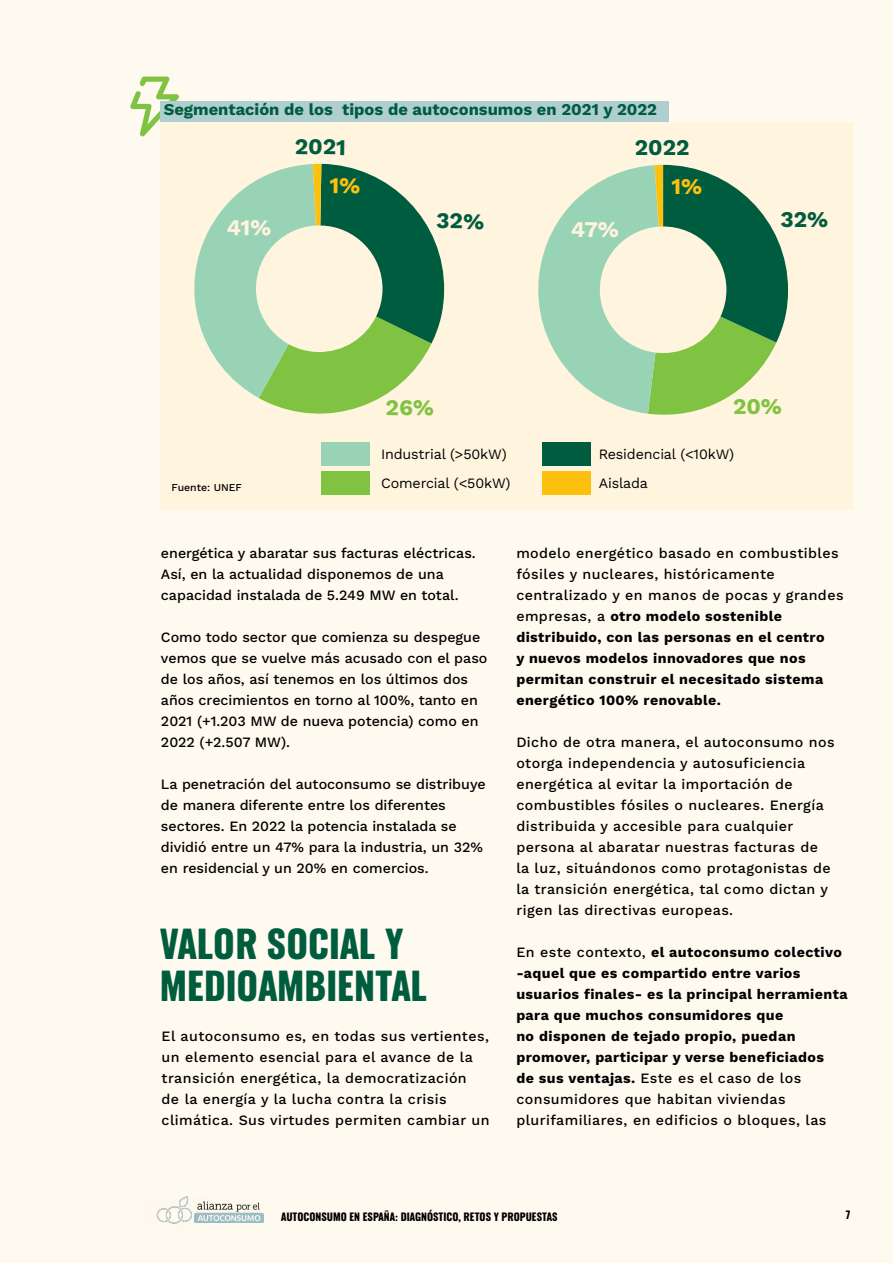
<style>
.page{position:relative;width:893px;height:1263px;background:#fffaef}
.page>*{position:absolute;margin:0;border:0;box-sizing:border-box;transform-origin:0 0}
.t1{font:37.5px/42px "Zodiac Sans Bulgarian";color:#005c3e}
.t2{font:700 22.5px "Work Sans";color:#005c3e}
.t3{font:700 22.5px "Work Sans";color:#fff4de}
.t4{font:700 22.5px "Work Sans";color:#80c342}
.t5{font:700 22.5px "Work Sans";color:#fec00f}
.t6{font:700 16.5px "Work Sans";color:#005c3e}
.t7{font:500 14.25px/21px "Work Sans";letter-spacing:.015em;color:#000}
.t8{font:700 14.25px/21px "Work Sans";letter-spacing:.03em;color:#000}
.t9{font:14.25px "Work Sans";letter-spacing:-.01em;color:#000}
.t10{font:10.5px "Zodiac Sans Bulgarian";color:#000}
.t11{font:500 10.5px "Work Sans";color:#000}
.s1{font-weight:500}
</style>
<div class="page">
<img style="left:208px;top:1202px;width:56px;height:20px">
<img style="left:156px;top:1196px;width:52px;height:28px">
<div style="left:160px;top:122px;width:693px;height:388px;background:#fff4de"></div>
<svg style="left:130px;top:77px;width:49px;height:59px"></svg>
<div style="left:160px;top:101px;width:509px;height:21px;background:#afced0"></div>
<div style="left:322px;top:442px;width:48px;height:24px;background:#98d3b5"></div>
<div style="left:542px;top:442px;width:48px;height:24px;background:#005c3e"></div>
<div style="left:322px;top:471px;width:48px;height:24px;background:#80c342"></div>
<div style="left:542px;top:471px;width:48px;height:24px;background:#fec00f"></div>
<svg style="left:538px;top:165px;width:250px;height:250px"></svg>
<svg style="left:194px;top:164px;width:251px;height:250px"></svg>
<p class="t6" style="left:164px;top:97px;width:495px">Segmentación de los tipos de autoconsumos en 2021 y 2022</p>
<h2 class="t2" style="left:295px;top:129px;width:52px;rotate:1deg">2021</h2>
<h2 class="t3" style="left:571px;top:212px;width:50px">47%</h2>
<h2 class="t2" style="left:635px;top:130px;width:56px">2022</h2>
<h2 class="t5" style="left:671px;top:169px;width:32px">1%</h2>
<h2 class="t2" style="left:780px;top:202px;width:49px">32%</h2>
<p class="t11" style="left:172px;top:479px;width:72px">Fuente: UNEF</p>
<h2 class="t4" style="left:733px;top:390px;width:50px">20%</h2>
<p class="t9" style="left:381px;top:443px;width:127px">Industrial (&gt;50kW)</p>
<p class="t9" style="left:599px;top:443px;width:137px">Residencial (&lt;10kW)</p>
<p class="t9" style="left:381px;top:472px;width:131px">Comercial (&lt;50kW)</p>
<p class="t9" style="left:599px;top:472px;width:51px">Aislada</p>
<p class="t7" style="left:161px;top:542px;width:316px">energética y abaratar sus facturas eléctricas.<br>Así, en la actualidad disponemos de una capacidad instalada de 5.249 MW en total.</p>
<p class="t7" style="left:161px;top:626px;width:328px">Como todo sector que comienza su despegue vemos que se vuelve más acusado con el paso de los años, así tenemos en los últimos dos años crecimientos en torno al 100%, tanto en 2021 (+1.203 MW de nueva potencia) como en 2022 (+2.507 MW).</p>
<p class="t7" style="left:161px;top:773px;width:326px">La penetración del autoconsumo se distribuye de manera diferente entre los diferentes sectores. En 2022 la potencia instalada se dividió entre un 47% para la industria, un 32% en residencial y un 20% en comercios.</p>
<h1 class="t1" style="left:160px;top:925px;width:269px">VALOR SOCIAL Y<br>MEDIOAMBIENTAL</h1>
<p class="t7" style="left:162px;top:1025px;width:329px">El autoconsumo es, en todas sus vertientes, un elemento esencial para el avance de la transición energética, la democratización<br>de la energía y la lucha contra la crisis climática. Sus virtudes permiten cambiar un</p>
<p class="t8" style="left:516px;top:542px;width:329px"><span class="s1">modelo energético basado en combustibles fósiles y nucleares, históricamente centralizado y en manos de pocas y grandes empresas, a</span> otro modelo sostenible distribuido, con las personas en el centro<br>y nuevos modelos innovadores que nos permitan construir el necesitado sistema energético 100% renovable.</p>
<p class="t7" style="left:516px;top:731px;width:320px">Dicho de otra manera, el autoconsumo nos otorga independencia y autosuficiencia energética al evitar la importación de combustibles fósiles o nucleares. Energía distribuida y accesible para cualquier persona al abaratar nuestras facturas de<br>la luz, situándonos como protagonistas de la transición energética, tal como dictan y rigen las directivas europeas.</p>
<p class="t8" style="left:516px;top:941px;width:333px"><span class="s1">En este contexto,</span> el autoconsumo colectivo -aquel que es compartido entre varios usuarios finales- es la principal herramienta para que muchos consumidores que<br>no disponen de tejado propio, puedan promover, participar y verse beneficiados<br>de sus ventajas. <span class="s1">Este es el caso de los consumidores que habitan viviendas plurifamiliares, en edificios o bloques, las</span></p>
<p class="t10" style="left:281px;top:1211px;width:278px">AUTOCONSUMO EN ESPAÑA: DIAGNÓSTICO, RETOS Y PROPUESTAS</p>
<p class="t10" style="left:846px;top:1209px;width:6px">7</p>
</div>
